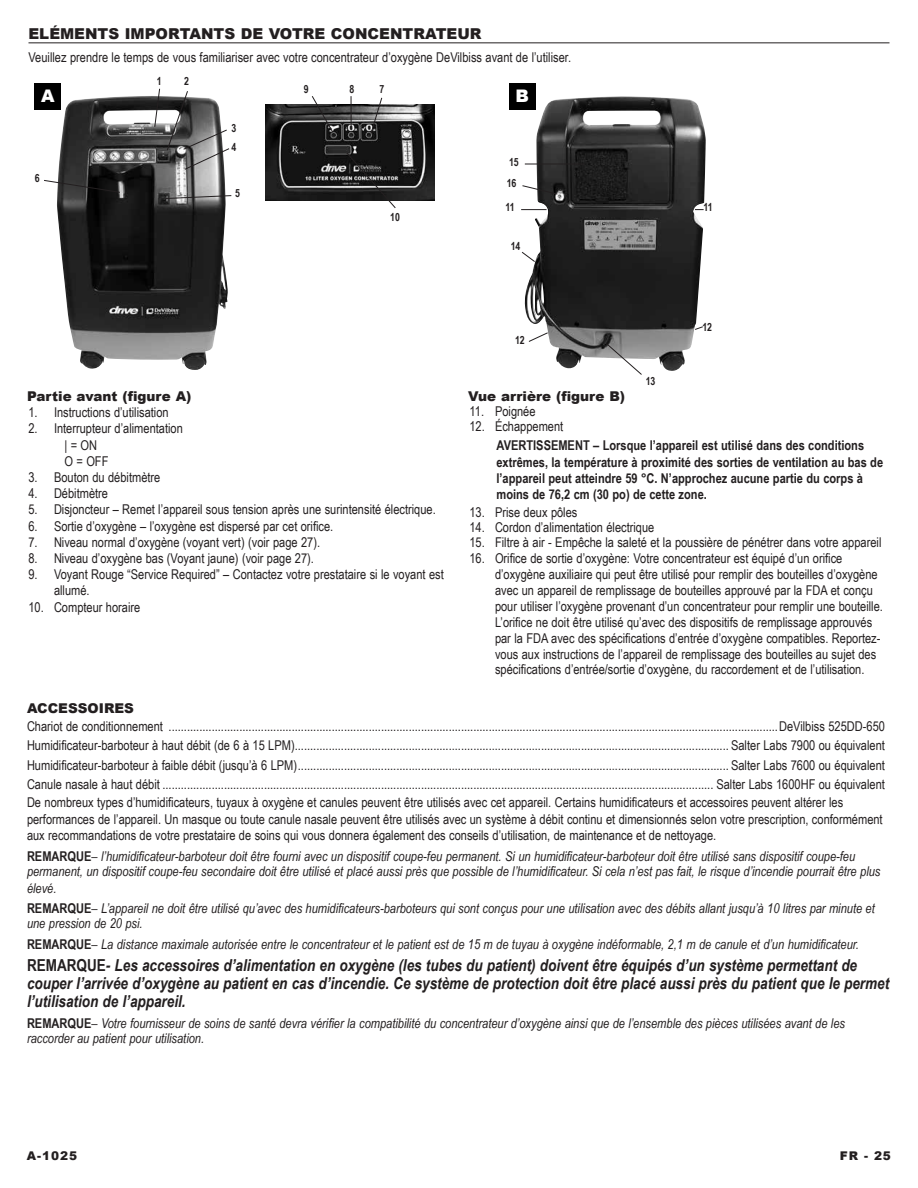
<style>
.page{position:relative;width:918px;height:1188px;background:#fff}
.page>*{position:absolute;margin:0;border:0;box-sizing:border-box;transform-origin:0 0}
.t1{font:900 17.4px "Arial";color:#fff}
.t2{font:italic 700 16.5px/18px "Arial Narrow";color:#231f20}
.t3{font:900 15px "Arial";color:#231f20}
.t4{font:13.5px/15.9px "Arial Narrow";color:#231f20}
.t5{font:italic 13.5px/15.6px "Arial Narrow";color:#231f20}
.t6{font:700 13.5px/16.2px "Arial Narrow";color:#231f20}
.t7{font:900 13.5px "Arial";color:#231f20}
.t8{font:900 12px "Arial";letter-spacing:.08em;color:#231f20}
.t9{font:700 11.25px/18.5px "Arial Narrow";color:#231f20;scale:.95 1}
.s1{font-weight:700;font-style:normal}
.s2{font-style:normal}
</style>
<div class="page">
<hr style="left:28px;top:42px;width:862px;height:1px;background:#231f20">
<img style="left:57px;top:96px;width:171px;height:274px">
<svg style="left:44px;top:179px;width:77px;height:14px"></svg>
<svg style="left:165px;top:195px;width:67px;height:5px"></svg>
<svg style="left:154px;top:88px;width:76px;height:83px"></svg>
<div style="left:34px;top:83px;width:27px;height:27px;background:#000"></div>
<img style="left:523px;top:96px;width:183px;height:275px">
<svg style="left:694px;top:326px;width:10px;height:5px"></svg>
<svg style="left:605px;top:342px;width:38px;height:33px"></svg>
<svg style="left:528px;top:331px;width:21px;height:12px"></svg>
<svg style="left:521px;top:251px;width:15px;height:12px"></svg>
<svg style="left:521px;top:209px;width:26px;height:1px"></svg>
<hr style="left:525px;top:164px;width:59px;height:1px;background:#231f20">
<div style="left:509px;top:83px;width:27px;height:27px;background:#000"></div>
<svg style="left:522px;top:184px;width:37px;height:11px"></svg>
<img style="left:266px;top:104px;width:168px;height:97px">
<svg style="left:345px;top:151px;width:52px;height:57px;background:#454545"></svg>
<svg style="left:311px;top:96px;width:23px;height:38px"></svg>
<hr style="left:351px;top:96px;width:1px;height:34px;background:#231f20">
<svg style="left:370px;top:97px;width:13px;height:38px"></svg>
<p class="t3" style="left:28px;top:26px;width:455px">ELÉMENTS IMPORTANTS DE VOTRE CONCENTRATEUR</p>
<p class="t4" style="left:28px;top:49px;width:542px">Veuillez prendre le temps de vous familiariser avec votre concentrateur d’oxygène DeVilbiss avant de l’utiliser.</p>
<p class="t9" style="left:157px;top:71px;width:7px">1</p>
<p class="t9" style="left:184px;top:71px;width:7px">2</p>
<p class="t9" style="left:231px;top:119px;width:7px">3<br>4</p>
<p class="t9" style="left:235px;top:183px;width:7px">5</p>
<p class="t9" style="left:304px;top:79px;width:7px">9</p>
<p class="t9" style="left:349px;top:79px;width:7px">8</p>
<p class="t9" style="left:380px;top:80px;width:7px">7</p>
<p class="t1" style="left:41px;top:86px;width:15px">A</p>
<p class="t1" style="left:515px;top:86px;width:15px">B</p>
<p class="t9" style="left:509px;top:152px;width:12px">15</p>
<p class="t9" style="left:35px;top:168px;width:7px">6</p>
<p class="t9" style="left:507px;top:174px;width:12px">16</p>
<p class="t9" style="left:390px;top:207px;width:12px">10</p>
<p class="t9" style="left:505px;top:198px;width:11px">11</p>
<p class="t9" style="left:511px;top:236px;width:12px">14</p>
<p class="t9" style="left:515px;top:330px;width:12px">12</p>
<p class="t9" style="left:646px;top:371px;width:12px">13</p>
<p class="t9" style="left:703px;top:198px;width:11px">11</p>
<p class="t9" style="left:702px;top:317px;width:12px">12</p>
<p class="t7" style="left:27px;top:389px;width:166px">Partie avant (figure A)</p>
<p class="t4" style="left:28px;top:404px;width:142px">1. Instructions d’utilisation</p>
<p class="t4" style="left:65px;top:420px;width:120px;text-indent:-36px">2. Interrupteur d’alimentation | = ON<br>O = OFF</p>
<p class="t4" style="left:28px;top:469px;width:133px">3. Bouton du débitmètre</p>
<p class="t4" style="left:28px;top:485px;width:81px">4. Débitmètre</p>
<p class="t4" style="left:28px;top:501px;width:409px">5. Disjoncteur – Remet l’appareil sous tension après une surintensité électrique.</p>
<p class="t4" style="left:28px;top:517px;width:306px">6. Sortie d’oxygène – l’oxygène est dispersé par cet orifice.</p>
<p class="t4" style="left:28px;top:534px;width:291px">7. Niveau normal d’oxygène (voyant vert) (voir page 27).</p>
<p class="t4" style="left:28px;top:550px;width:285px">8. Niveau d’oxygène bas (Voyant jaune) (voir page 27).</p>
<p class="t4" style="left:54px;top:566px;width:391px;text-indent:-26px">9. Voyant Rouge “Service Required” – Contactez votre prestataire si le voyant est allumé.</p>
<p class="t4" style="left:28px;top:598px;width:113px">10. Compteur horaire</p>
<p class="t7" style="left:468px;top:389px;width:159px">Vue arrière (figure B)</p>
<p class="t4" style="left:470px;top:403px;width:68px">11. Poignée</p>
<p class="t4" style="left:470px;top:418px;width:95px">12. Échappement</p>
<p class="t6" style="left:497px;top:437px;width:388px">AVERTISSEMENT – Lorsque l’appareil est utilisé dans des conditions extrêmes, la température à proximité des sorties de ventilation au bas de l’appareil peut atteindre 59 °C. N’approchez aucune partie du corps à moins de 76,2 cm (30 po) de cette zone.</p>
<p class="t4" style="left:470px;top:504px;width:109px">13. Prise deux pôles</p>
<p class="t4" style="left:470px;top:519px;width:186px">14. Cordon d’alimentation électrique</p>
<p class="t4" style="left:470px;top:534px;width:413px">15. Filtre à air - Empêche la saleté et la poussière de pénétrer dans votre appareil</p>
<p class="t4" style="left:495px;top:550px;width:388px;text-indent:-26px">16. Orifice de sortie d’oxygène: Votre concentrateur est équipé d’un orifice d’oxygène auxiliaire qui peut être utilisé pour remplir des bouteilles d’oxygène avec un appareil de remplissage de bouteilles approuvé par la FDA et conçu pour utiliser l’oxygène provenant d’un concentrateur pour remplir une bouteille.<br>L’orifice ne doit être utilisé qu’avec des dispositifs de remplissage approuvés par la FDA avec des spécifications d’entrée d’oxygène compatibles. Reportez&shy;vous aux instructions de l’appareil de remplissage des bouteilles au sujet des spécifications d’entrée/sortie d’oxygène, du raccordement et de l’utilisation.</p>
<p class="t7" style="left:27px;top:700px;width:108px">ACCESSOIRES</p>
<p class="t4" style="left:27px;top:718px;width:144px">Chariot de conditionnement .......................................................................................................................................................................................................</p>
<p class="t4" style="left:779px;top:718px;width:107px">DeVilbiss 525DD-650</p>
<p class="t4" style="left:27px;top:737px;width:272px">Humidificateur-barboteur à haut débit (de 6 à 15 LPM)..............................................................................................................................................</p>
<p class="t4" style="left:731px;top:737px;width:155px">Salter Labs 7900 ou équivalent</p>
<p class="t4" style="left:27px;top:757px;width:275px">Humidificateur-barboteur à faible débit (jusqu’à 6 LPM).............................................................................................................................................</p>
<p class="t4" style="left:731px;top:757px;width:155px">Salter Labs 7600 ou équivalent</p>
<p class="t4" style="left:27px;top:776px;width:138px">Canule nasale à haut débit....................................................................................................................................................................................</p>
<p class="t4" style="left:27px;top:775px;width:859px;line-height:18.3px;text-indent:689px">Salter Labs 1600HF ou équivalent<br>De nombreux types d’humidificateurs, tuyaux à oxygène et canules peuvent être utilisés avec cet appareil. Certains humidificateurs et accessoires peuvent altérer les</p>
<p class="t4" style="left:27px;top:810px;width:857px">performances de l’appareil. Un masque ou toute canule nasale peuvent être utilisés avec un système à débit continu et dimensionnés selon votre prescription, conformément aux recommandations de votre prestataire de soins qui vous donnera également des conseils d’utilisation, de maintenance et de nettoyage.</p>
<p class="t5" style="left:27px;top:849px;width:855px"><span class="s1">REMARQUE</span>– l’humidificateur-barboteur doit être fourni avec un dispositif coupe-feu permanent. Si un humidificateur-barboteur doit être utilisé sans dispositif coupe-feu permanent, un dispositif coupe-feu secondaire doit être utilisé et placé aussi près que possible de l’humidificateur. Si cela n’est pas fait, le risque d’incendie pourrait être plus élevé.</p>
<p class="t5" style="left:27px;top:901px;width:849px;line-height:15px"><span class="s1">REMARQUE</span>– L’appareil ne doit être utilisé qu’avec des humidificateurs-barboteurs qui sont conçus pour une utilisation avec des débits allant jusqu’à 10 litres par minute et une pression de 20 psi.</p>
<p class="t5" style="left:27px;top:936px;width:833px"><span class="s1">REMARQUE</span>– La distance maximale autorisée entre le concentrateur et le patient est de 15 m de tuyau à oxygène indéformable, 2,1 m de canule et d’un humidificateur.</p>
<p class="t2" style="left:27px;top:955px;width:864px"><span class="s2">REMARQUE</span>- Les accessoires d’alimentation en oxygène (les tubes du patient) doivent être équipés d’un système permettant de couper l’arrivée d’oxygène au patient en cas d’incendie. Ce système de protection doit être placé aussi près du patient que le permet l’utilisation de l’appareil.</p>
<p class="t5" style="left:27px;top:1015px;width:820px;line-height:15px"><span class="s1">REMARQUE</span>– Votre fournisseur de soins de santé devra vérifier la compatibilité du concentrateur d’oxygène ainsi que de l’ensemble des pièces utilisées avant de les raccorder au patient pour utilisation.</p>
<p class="t8" style="left:27px;top:1149px;width:52px">A-1025</p>
<p class="t8" style="left:840px;top:1149px;width:53px">FR - 25</p>
</div>
